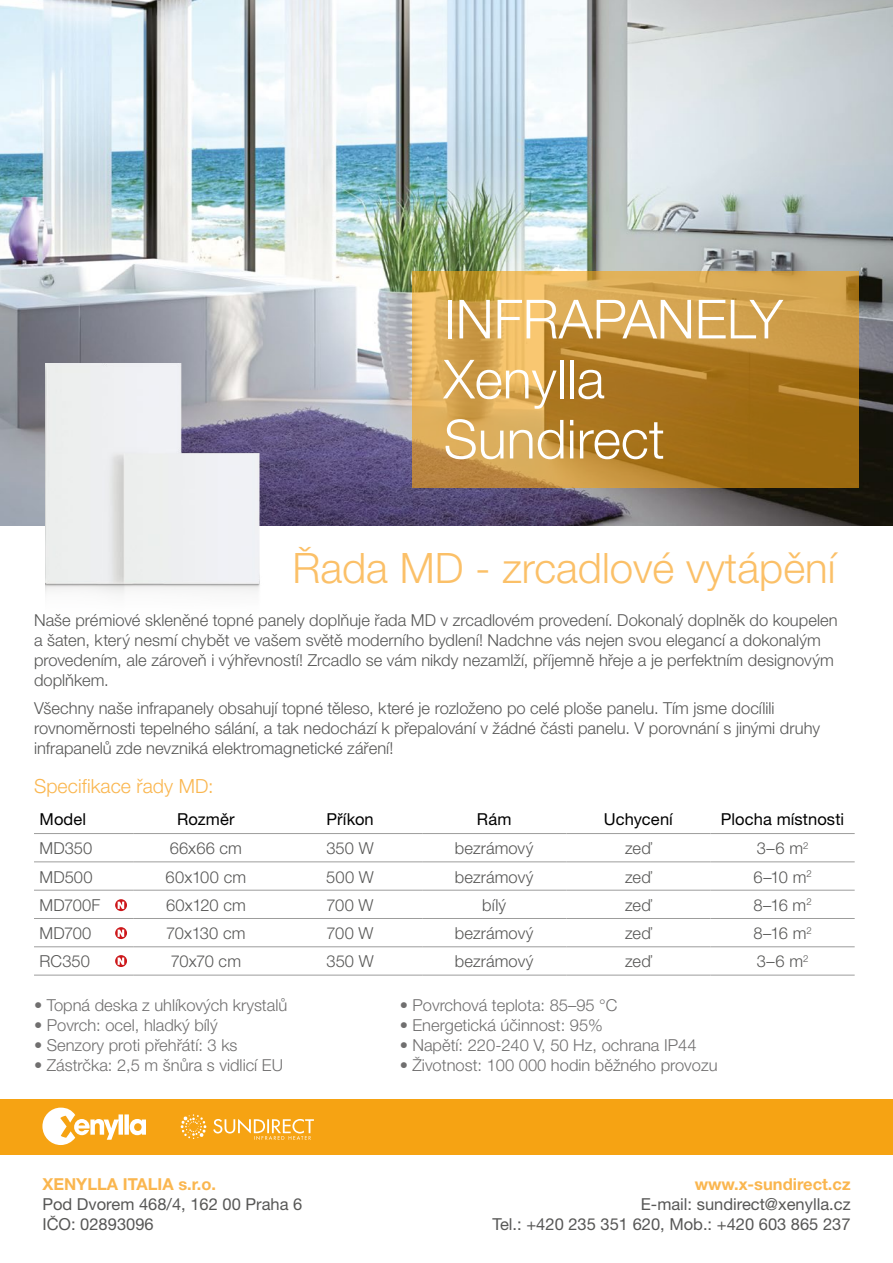
<style>
.page{position:relative;width:893px;height:1263px;background:#fff}
.page>*{position:absolute;margin:0;border:0;box-sizing:border-box;transform-origin:0 0}
.t1{font:300 54px/60px "Helvetica Neue CE";color:#fff}
.t2{font:300 42px "Helvetica Neue CE";color:#fbc068}
.t3{font:300 19.5px "Helvetica Neue CE";letter-spacing:.005em;color:#fab64f}
.t4{font:300 16.5px/19.8px "Helvetica Neue CE";color:#575756}
.t5{font:300 16.5px "Helvetica Neue CE";color:#706f6f}
.t6{font:16.5px/19.8px "Helvetica Neue CE";color:#575756}
.t7{font:16.5px "Helvetica Neue CE";letter-spacing:.005em;color:#000}
.t8{font:700 16.5px "Helvetica Neue CE";color:#fab64f}
</style>
<div class="page">
<img style="left:0;top:0;width:893px;height:525px">
<svg style="left:413px;top:271px;width:446px;height:217px;background:#c18f3a"></svg>
<hr style="left:34px;top:833px;width:100px;height:1px;background:#9d9d9c">
<hr style="left:134px;top:833px;width:144px;height:1px;background:#9d9d9c">
<hr style="left:278px;top:833px;width:144px;height:1px;background:#9d9d9c">
<hr style="left:422px;top:833px;width:144px;height:1px;background:#9d9d9c">
<hr style="left:566px;top:833px;width:144px;height:1px;background:#9d9d9c">
<hr style="left:710px;top:833px;width:145px;height:1px;background:#9d9d9c">
<hr style="left:34px;top:862px;width:100px;height:1px;background:#9d9d9c">
<hr style="left:134px;top:862px;width:144px;height:1px;background:#9d9d9c">
<hr style="left:278px;top:862px;width:144px;height:1px;background:#9d9d9c">
<hr style="left:422px;top:862px;width:144px;height:1px;background:#9d9d9c">
<hr style="left:566px;top:862px;width:144px;height:1px;background:#9d9d9c">
<hr style="left:710px;top:862px;width:145px;height:1px;background:#9d9d9c">
<hr style="left:34px;top:890px;width:100px;height:1px;background:#9d9d9c">
<hr style="left:134px;top:890px;width:144px;height:1px;background:#9d9d9c">
<hr style="left:278px;top:890px;width:144px;height:1px;background:#9d9d9c">
<hr style="left:422px;top:890px;width:144px;height:1px;background:#9d9d9c">
<hr style="left:566px;top:890px;width:144px;height:1px;background:#9d9d9c">
<hr style="left:710px;top:890px;width:145px;height:1px;background:#9d9d9c">
<hr style="left:34px;top:918px;width:100px;height:1px;background:#9d9d9c">
<hr style="left:134px;top:918px;width:144px;height:1px;background:#9d9d9c">
<hr style="left:278px;top:918px;width:144px;height:1px;background:#9d9d9c">
<hr style="left:422px;top:918px;width:144px;height:1px;background:#9d9d9c">
<hr style="left:566px;top:918px;width:144px;height:1px;background:#9d9d9c">
<hr style="left:710px;top:918px;width:145px;height:1px;background:#9d9d9c">
<hr style="left:34px;top:946px;width:100px;height:1px;background:#9d9d9c">
<hr style="left:134px;top:946px;width:144px;height:1px;background:#9d9d9c">
<hr style="left:278px;top:946px;width:144px;height:1px;background:#9d9d9c">
<hr style="left:422px;top:946px;width:144px;height:1px;background:#9d9d9c">
<hr style="left:566px;top:946px;width:144px;height:1px;background:#9d9d9c">
<hr style="left:710px;top:946px;width:145px;height:1px;background:#9d9d9c">
<hr style="left:34px;top:975px;width:100px;height:1px;background:#9d9d9c">
<hr style="left:134px;top:975px;width:144px;height:1px;background:#9d9d9c">
<hr style="left:278px;top:975px;width:144px;height:1px;background:#9d9d9c">
<hr style="left:422px;top:975px;width:144px;height:1px;background:#9d9d9c">
<hr style="left:566px;top:975px;width:144px;height:1px;background:#9d9d9c">
<hr style="left:710px;top:975px;width:145px;height:1px;background:#9d9d9c">
<img style="left:46px;top:363px;width:225px;height:231px">
<svg style="left:115px;top:899px;width:12px;height:12px"></svg>
<svg style="left:118px;top:902px;width:6px;height:7px"></svg>
<svg style="left:115px;top:927px;width:12px;height:12px"></svg>
<svg style="left:118px;top:929px;width:6px;height:8px"></svg>
<svg style="left:115px;top:955px;width:12px;height:12px"></svg>
<svg style="left:118px;top:957px;width:6px;height:8px"></svg>
<div style="left:0;top:1099px;width:893px;height:56px;background:#f6a313"></div>
<svg style="left:42px;top:1107px;width:104px;height:38px"></svg>
<svg style="left:180px;top:1114px;width:134px;height:26px"></svg>
<h1 class="t1" style="left:444px;top:290px;width:341px">INFRAPANELY<br>Xenylla<br>Sundirect</h1>
<h2 class="t2" style="left:292px;top:546px;width:545px">Řada MD - zrcadlové vytápění</h2>
<p class="t4" style="left:34px;top:611px;width:805px">Naše prémiové skleněné topné panely doplňuje řada MD v zrcadlovém provedení. Dokonalý doplněk do koupelen a šaten, který nesmí chybět ve vašem světě moderního bydlení! Nadchne vás nejen svou elegancí a dokonalým provedením, ale zároveň i výhřevností! Zrcadlo se vám nikdy nezamlží, příjemně hřeje a je perfektním designovým doplňkem.</p>
<p class="t4" style="left:34px;top:699px;width:787px">Všechny naše infrapanely obsahují topné těleso, které je rozloženo po celé ploše panelu. Tím jsme docílili rovnoměrnosti tepelného sálání, a tak nedochází k přepalování v žádné části panelu. V porovnání s jinými druhy infrapanelů zde nevzniká elektromagnetické záření!</p>
<p class="t3" style="left:34px;top:776px;width:181px">Specifikace řady MD:</p>
<p class="t7" style="left:40px;top:810px;width:48px">Model</p>
<p class="t7" style="left:177px;top:810px;width:59px">Rozměr</p>
<p class="t7" style="left:326px;top:810px;width:49px">Příkon</p>
<p class="t7" style="left:477px;top:810px;width:36px">Rám</p>
<p class="t7" style="left:604px;top:810px;width:70px">Uchycení</p>
<p class="t7" style="left:721px;top:810px;width:125px">Plocha místnosti</p>
<p class="t4" style="left:40px;top:839px;width:54px">MD350</p>
<p class="t4" style="left:170px;top:839px;width:74px">66x66 cm</p>
<p class="t4" style="left:326px;top:839px;width:49px">350 W</p>
<p class="t4" style="left:455px;top:839px;width:80px">bezrámový</p>
<p class="t4" style="left:625px;top:839px;width:28px">zeď</p>
<p class="t4" style="left:757px;top:839px;width:53px">3–6 m<sup>2</sup></p>
<p class="t4" style="left:40px;top:867px;width:55px">MD500</p>
<p class="t4" style="left:166px;top:867px;width:82px">60x100 cm</p>
<p class="t4" style="left:326px;top:867px;width:49px">500 W</p>
<p class="t4" style="left:455px;top:867px;width:80px">bezrámový</p>
<p class="t4" style="left:625px;top:867px;width:28px">zeď</p>
<p class="t4" style="left:753px;top:867px;width:60px">6–10 m<sup>2</sup></p>
<p class="t4" style="left:40px;top:895px;width:62px">MD700F</p>
<p class="t4" style="left:166px;top:895px;width:81px">60x120 cm</p>
<p class="t4" style="left:327px;top:895px;width:49px">700 W</p>
<p class="t4" style="left:482px;top:895px;width:26px">bílý</p>
<p class="t4" style="left:625px;top:895px;width:28px">zeď</p>
<p class="t4" style="left:753px;top:895px;width:60px">8–16 m<sup>2</sup></p>
<p class="t4" style="left:40px;top:924px;width:53px">MD700</p>
<p class="t4" style="left:166px;top:924px;width:81px">70x130 cm</p>
<p class="t4" style="left:327px;top:924px;width:49px">700 W</p>
<p class="t4" style="left:455px;top:924px;width:80px">bezrámový</p>
<p class="t4" style="left:625px;top:924px;width:28px">zeď</p>
<p class="t4" style="left:753px;top:924px;width:60px">8–16 m<sup>2</sup></p>
<p class="t4" style="left:40px;top:952px;width:52px">RC350</p>
<p class="t4" style="left:171px;top:952px;width:72px">70x70 cm</p>
<p class="t4" style="left:326px;top:952px;width:49px">350 W</p>
<p class="t4" style="left:455px;top:952px;width:80px">bezrámový</p>
<p class="t4" style="left:625px;top:952px;width:28px">zeď</p>
<p class="t4" style="left:757px;top:952px;width:53px">3–6 m<sup>2</sup></p>
<p class="t5" style="left:34px;top:997px;width:255px">• Topná deska z uhlíkových krystalů</p>
<p class="t5" style="left:34px;top:1016px;width:185px">• Povrch: ocel, hladký bílý</p>
<p class="t5" style="left:34px;top:1036px;width:205px">• Senzory proti přehřátí: 3 ks</p>
<p class="t5" style="left:34px;top:1056px;width:251px">• Zástrčka: 2,5 m šnůra s vidlicí EU</p>
<p class="t8" style="left:42px;top:1175px;width:175px">XENYLLA ITALIA s.r.o.</p>
<p class="t6" style="left:42px;top:1194px;width:261px">Pod Dvorem 468/4, 162 00 Praha 6<br>IČO: 02893096</p>
<p class="t5" style="left:400px;top:997px;width:219px">• Povrchová teplota: 85–95 °C</p>
<p class="t5" style="left:400px;top:1016px;width:205px">• Energetická účinnost: 95%</p>
<p class="t5" style="left:400px;top:1036px;width:298px">• Napětí: 220-240 V, 50 Hz, ochrana IP44</p>
<p class="t5" style="left:400px;top:1056px;width:319px">• Životnost: 100 000 hodin běžného provozu</p>
<p class="t8" style="left:695px;top:1175px;width:157px">www.x-sundirect.cz</p>
<p class="t6" style="left:492px;top:1194px;width:360px;text-align:right">E-mail: sundirect@xenylla.cz<br>Tel.: +420 235 351 620, Mob.: +420 603 865 237</p>
</div>
